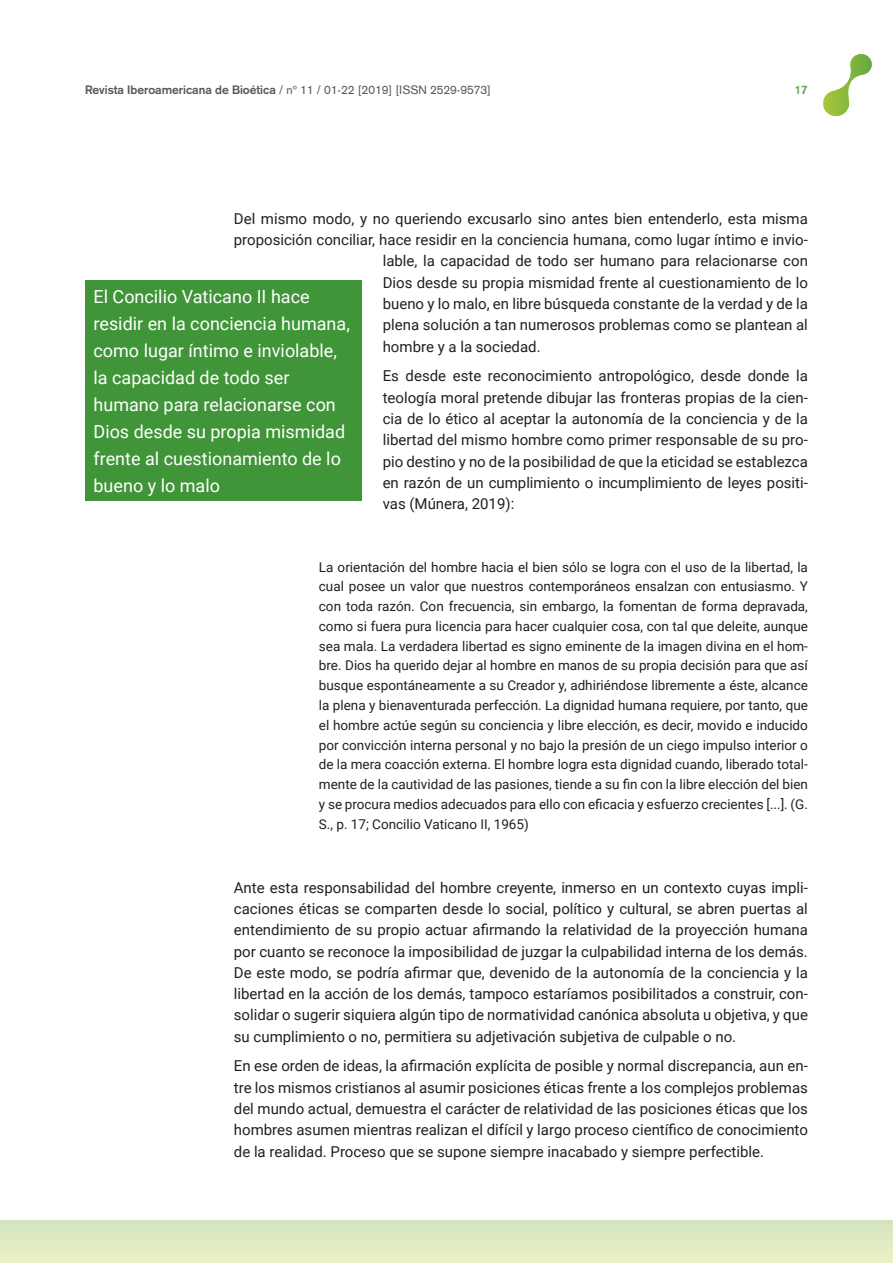
<style>
.page{position:relative;width:893px;height:1263px;background:#fff}
.page>*{position:absolute;margin:0;border:0;box-sizing:border-box;transform-origin:0 0}
.t1{font:18px/27px "Roboto";color:#fff}
.t2{font:15px/21.3px "Roboto";color:#231f20;text-align:justify}
.t3{font:13.5px/19.8px "Roboto";color:#231f20;text-align:justify}
.t4{font:12px "Akzidenz Grotesk";color:#57585a}
.t5{font:700 12px "Akzidenz Grotesk";color:#66a554}
.s1{font-weight:700}
</style>
<div class="page">
<div style="left:0;top:1220px;width:893px;height:43px;background:#deeac2"></div>
<svg style="left:823px;top:54px;width:49px;height:62px"></svg>
<div style="left:85px;top:281px;width:276px;height:220px;background:#3f9537"></div>
<p class="t4" style="left:85px;top:83px;width:407px"><span class="s1">Revista Iberoamericana de Bioética</span> / nº 11 / 01-22 [2019] [ISSN 2529-9573]</p>
<p class="t5" style="left:795px;top:83px;width:15px">17</p>
<p class="t2" style="left:234px;top:207px;width:576px">Del mismo modo, y no queriendo excusarlo sino antes bien entenderlo, esta misma</p>
<p class="t2" style="left:234px;top:229px;width:576px">proposición conciliar, hace residir en la conciencia humana, como lugar íntimo e invio-</p>
<p class="t2" style="left:383px;top:250px;width:427px">lable, la capacidad de todo ser humano para relacionarse con</p>
<p class="t2" style="left:383px;top:271px;width:427px">Dios desde su propia mismidad frente al cuestionamiento de lo</p>
<p class="t2" style="left:383px;top:292px;width:427px">bueno y lo malo, en libre búsqueda constante de la verdad y de la</p>
<p class="t2" style="left:383px;top:314px;width:427px">plena solución a tan numerosos problemas como se plantean al</p>
<p class="t2" style="left:383px;top:335px;width:159px">hombre y a la sociedad.</p>
<p class="t2" style="left:383px;top:365px;width:427px">Es desde este reconocimiento antropológico, desde donde la teología moral pretende dibujar las fronteras propias de la cien&shy;cia de lo ético al aceptar la autonomía de la conciencia y de la libertad del mismo hombre como primer responsable de su pro&shy;pio destino y no de la posibilidad de que la eticidad se establezca en razón de un cumplimiento o incumplimiento de leyes positi&shy;vas (Múnera, 2019):</p>
<p class="t1" style="left:94px;top:282px;width:258px">El Concilio Vaticano II hace residir en la conciencia humana, como lugar íntimo e inviolable, la capacidad de todo ser humano para relacionarse con<br>Dios desde su propia mismidad frente al cuestionamiento de lo bueno y lo malo</p>
<p class="t3" style="left:319px;top:556px;width:490px">La orientación del hombre hacia el bien sólo se logra con el uso de la libertad, la cual posee un valor que nuestros contemporáneos ensalzan con entusiasmo. Y con toda razón. Con frecuencia, sin embargo, la fomentan de forma depravada, como si fuera pura licencia para hacer cualquier cosa, con tal que deleite, aunque sea mala. La verdadera libertad es signo eminente de la imagen divina en el hom&shy;bre. Dios ha querido dejar al hombre en manos de su propia decisión para que así busque espontáneamente a su Creador y, adhiriéndose libremente a éste, alcance la plena y bienaventurada perfección. La dignidad humana requiere, por tanto, que el hombre actúe según su conciencia y libre elección, es decir, movido e inducido por convicción interna personal y no bajo la presión de un ciego impulso interior o de la mera coacción externa. El hombre logra esta dignidad cuando, liberado total&shy;mente de la cautividad de las pasiones, tiende a su fin con la libre elección del bien y se procura medios adecuados para ello con eficacia y esfuerzo crecientes [...]. (G.<br>S., p. 17; Concilio Vaticano II, 1965)</p>
<p class="t2" style="left:234px;top:876px;width:576px">Ante esta responsabilidad del hombre creyente, inmerso en un contexto cuyas impli&shy;caciones éticas se comparten desde lo social, político y cultural, se abren puertas al entendimiento de su propio actuar afirmando la relatividad de la proyección humana por cuanto se reconoce la imposibilidad de juzgar la culpabilidad interna de los demás.<br>De este modo, se podría afirmar que, devenido de la autonomía de la conciencia y la libertad en la acción de los demás, tampoco estaríamos posibilitados a construir, con&shy;solidar o sugerir siquiera algún tipo de normatividad canónica absoluta u objetiva, y que su cumplimiento o no, permitiera su adjetivación subjetiva de culpable o no.</p>
<p class="t2" style="left:234px;top:1055px;width:576px">En ese orden de ideas, la afirmación explícita de posible y normal discrepancia, aun en&shy;tre los mismos cristianos al asumir posiciones éticas frente a los complejos problemas del mundo actual, demuestra el carácter de relatividad de las posiciones éticas que los hombres asumen mientras realizan el difícil y largo proceso científico de conocimiento de la realidad. Proceso que se supone siempre inacabado y siempre perfectible.</p>
</div>
